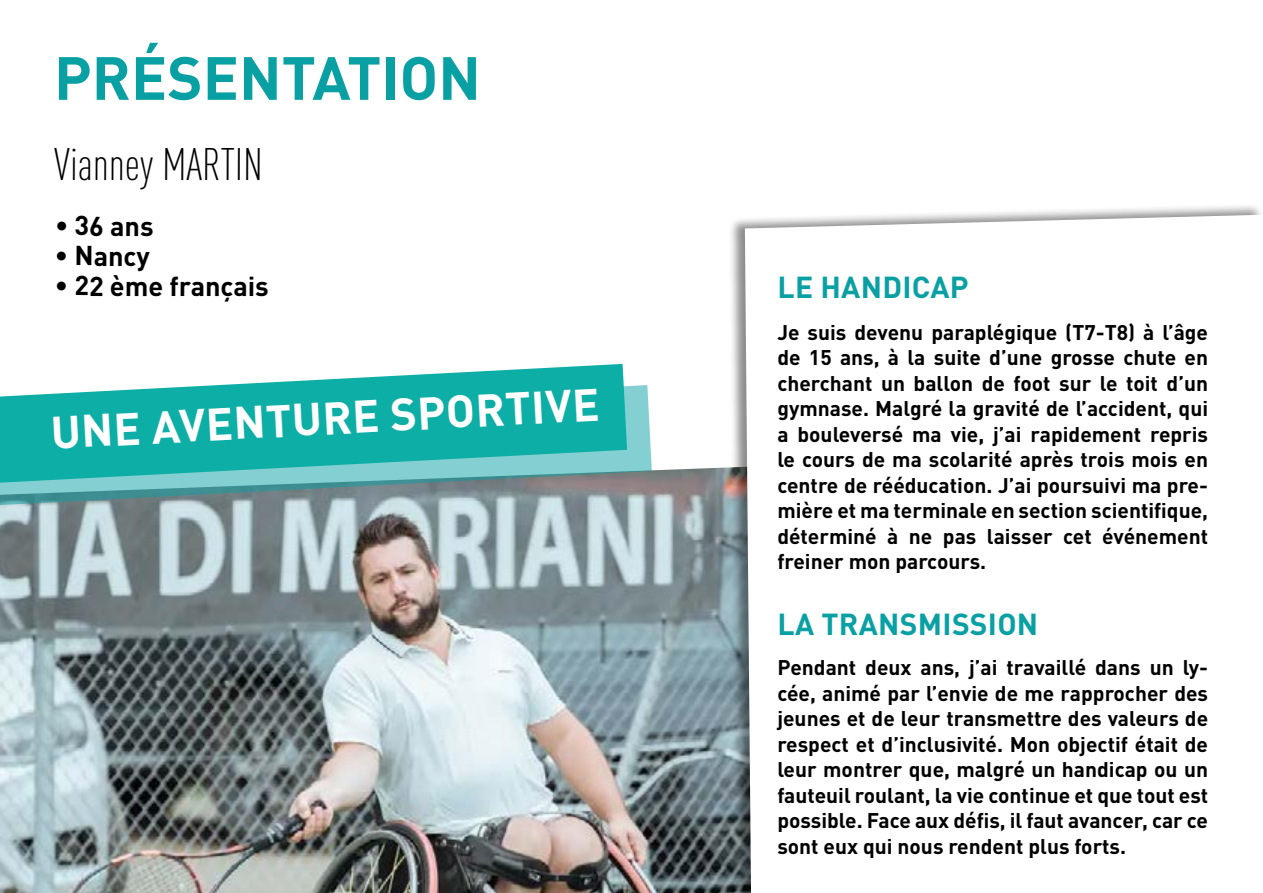
<style>
.page{position:relative;width:1263px;height:893px;background:#fff}
.page>*{position:absolute;margin:0;border:0;box-sizing:border-box;transform-origin:0 0}
.t1{font:700 60px "DINOT";color:#09a0a4}
.t2{font:700 45px "DINOT";color:#fff}
.t3{font:300 condensed 45px "DINOT";letter-spacing:-.005em;color:#000}
.t4{font:700 30px "DINOT";letter-spacing:.01em;color:#09a0a4}
.t5{font:700 27px "DINOT";letter-spacing:-.005em;color:#000}
.t6{font:700 21px/25.5px "DINOT";color:#000;text-align:justify}
</style>
<div class="page">
<img style="left:0;top:495px;width:729px;height:398px">
<svg style="left:0;top:385px;width:652px;height:130px;background:#87a8ac"></svg>
<div style="left:729px;top:203px;width:534px;height:690px;background:#000;opacity:.45"></div>
<svg style="left:745px;top:215px;width:518px;height:678px"></svg>
<svg style="left:0;top:364px;width:627px;height:119px;background:#3ebbb5"></svg>
<h1 class="t1" style="left:54px;top:39px;width:428px">PRÉSENTATION</h1>
<h2 class="t3" style="left:54px;top:138px;width:211px">Vianney MARTIN</h2>
<p class="t5" style="left:55px;top:208px;width:100px">• 36 ans</p>
<p class="t5" style="left:55px;top:238px;width:96px">• Nancy</p>
<p class="t5" style="left:55px;top:268px;width:216px">• 22 ème français</p>
<h2 class="t2" style="left:49px;top:403px;width:551px;rotate:-3deg">UNE AVENTURE SPORTIVE</h2>
<h3 class="t4" style="left:777px;top:268px;width:193px">LE HANDICAP</h3>
<p class="t6" style="left:777px;top:319px;width:432px">Je suis devenu paraplégique (T7-T8) à l’âge de 15 ans, à la suite d’une grosse chute en cherchant un ballon de foot sur le toit d’un gymnase. Malgré la gravité de l’accident, qui a bouleversé ma vie, j’ai rapidement repris le cours de ma scolarité après trois mois en centre de rééducation. J’ai poursuivi ma pre&shy;mière et ma terminale en section scientifique, déterminé à ne pas laisser cet événement freiner mon parcours.</p>
<h3 class="t4" style="left:777px;top:605px;width:262px">LA TRANSMISSION</h3>
<p class="t6" style="left:777px;top:654px;width:432px">Pendant deux ans, j’ai travaillé dans un ly&shy;cée, animé par l’envie de me rapprocher des jeunes et de leur transmettre des valeurs de respect et d’inclusivité. Mon objectif était de leur montrer que, malgré un handicap ou un fauteuil roulant, la vie continue et que tout est possible. Face aux défis, il faut avancer, car ce sont eux qui nous rendent plus forts.</p>
</div>
